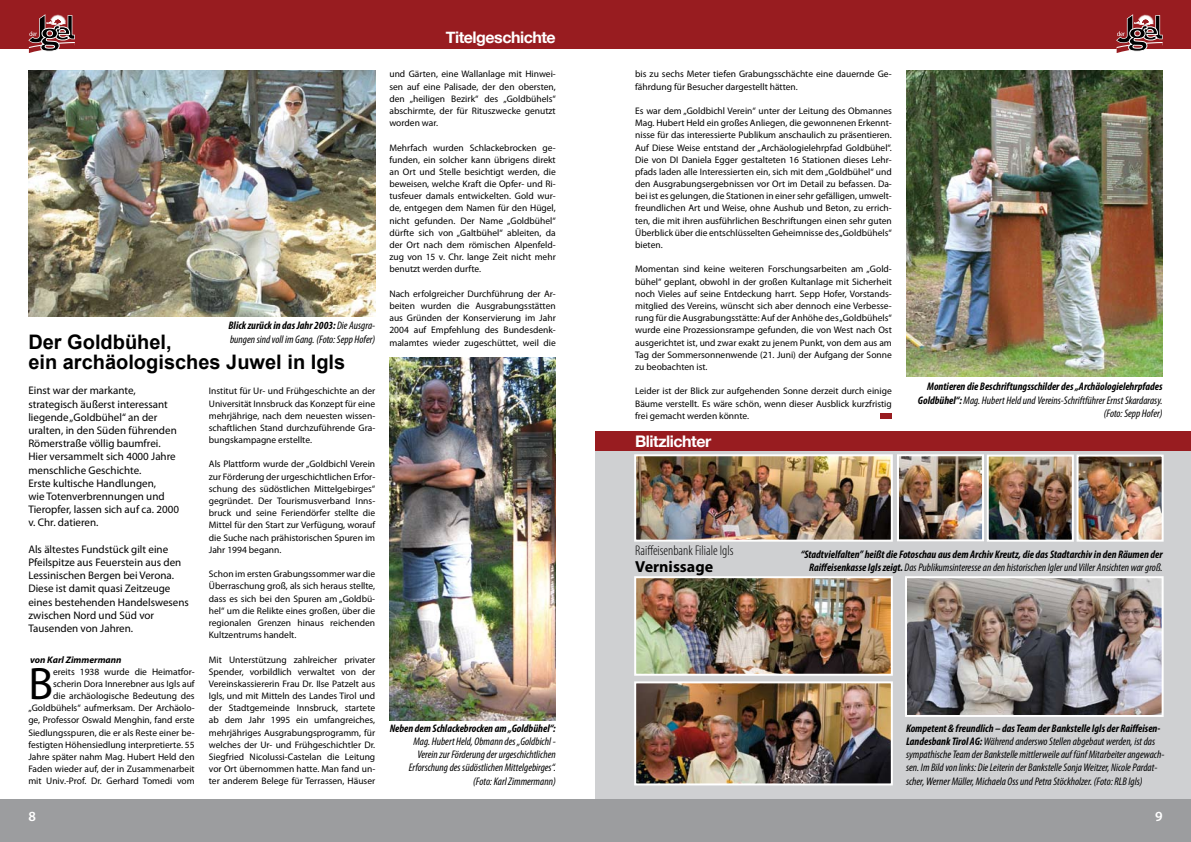
<style>
.page{position:relative;width:1191px;height:842px;background:#fff}
.page>*{position:absolute;margin:0;border:0;box-sizing:border-box;transform-origin:0 0}
.t1{font:45.7px "Myriad Pro";color:#000}
.t2{font:700 20px/20px "Arial";color:#000}
.t3{font:700 16px "Helvetica Neue";letter-spacing:-.03em;color:#fff}
.t4{font:700 16px "Myriad Pro";color:#000}
.t5{font:300 condensed 14px "Myriad Pro";color:#000}
.t6{font:600 14px "Myriad Pro";color:#fff}
.t7{font:italic condensed 11px/13.2px "Myriad Pro";color:#000;text-align:right}
.t8{font:11px/13.2px "Myriad Pro";color:#000}
.t9{font:italic 700 condensed 11px/13.2px "Myriad Pro";color:#000;text-align:right}
.t10{font:9.5px/12.2px "Myriad Pro";color:#000;text-align:justify}
.t11{font:italic 700 9.5px "Myriad Pro";color:#000}
.s1{font-weight:700}
.s2{font-weight:400}
</style>
<div class="page">
<img style="left:389px;top:358px;width:167px;height:362px">
<img style="left:28px;top:71px;width:347px;height:246px">
<div style="left:595px;top:443px;width:596px;height:366px;background:#cfd0d2"></div>
<div style="left:595px;top:431px;width:596px;height:20px;background:#981c20"></div>
<div style="left:880px;top:413px;width:11px;height:6px;background:#981c20"></div>
<img style="left:906px;top:71px;width:256px;height:305px">
<img style="left:908px;top:579px;width:252px;height:135px">
<div style="left:905px;top:576px;width:258px;height:141px;border:2px solid #fff"></div>
<img style="left:637px;top:457px;width:252px;height:82px">
<div style="left:634px;top:454px;width:258px;height:88px;border:2px solid #fff"></div>
<img style="left:900px;top:457px;width:81px;height:81px">
<div style="left:897px;top:454px;width:87px;height:87px;border:2px solid #fff"></div>
<img style="left:989px;top:458px;width:81px;height:81px">
<div style="left:986px;top:455px;width:87px;height:87px;border:2px solid #fff"></div>
<img style="left:1079px;top:458px;width:81px;height:81px">
<div style="left:1076px;top:455px;width:87px;height:87px;border:2px solid #fff"></div>
<img style="left:637px;top:579px;width:252px;height:94px">
<div style="left:634px;top:576px;width:258px;height:100px;border:2px solid #fff"></div>
<img style="left:637px;top:684px;width:252px;height:98px">
<div style="left:634px;top:681px;width:258px;height:104px;border:2px solid #fff"></div>
<div style="left:0;top:0;width:595px;height:48px;background:#981c20"></div>
<div style="left:0;top:799px;width:595px;height:43px;background:#9c9d9f"></div>
<svg style="left:28px;top:14px;width:47px;height:39px"></svg>
<div style="left:595px;top:0;width:596px;height:48px;background:#981c20"></div>
<div style="left:595px;top:799px;width:596px;height:43px;background:#9c9d9f"></div>
<svg style="left:1116px;top:14px;width:46px;height:39px"></svg>
<p class="t7" style="left:228px;top:319px;width:148px;text-align:left"><span class="s1">Blick zurück in das Jahr 2003:</span> Die Ausgra&shy;bungen sind voll im Gang. (Foto: Sepp Hofer)</p>
<h2 class="t2" style="left:28px;top:333px;width:318px">Der Goldbühel,<br>ein archäologisches Juwel in Igls</h2>
<p class="t8" style="left:28px;top:384px;width:152px">Einst war der markante, strategisch äußerst interessant liegende „Goldbühel“ an der uralten, in den Süden führenden<br>Römerstraße völlig baumfrei.<br>Hier versammelt sich 4000 Jahre menschliche Geschichte.<br>Erste kultische Handlungen,<br>wie Totenverbrennungen und<br>Tieropfer, lassen sich auf ca. 2000 v. Chr. datieren.</p>
<p class="t8" style="left:28px;top:542px;width:162px">Als ältestes Fundstück gilt eine<br>Pfeilspitze aus Feuerstein aus den<br>Lessinischen Bergen bei Verona.<br>Diese ist damit quasi Zeitzeuge eines bestehenden Handelswesens zwischen Nord und Süd vor<br>Tausenden von Jahren.</p>
<p class="t11" style="left:30px;top:653px;width:93px">von Karl Zimmermann</p>
<h1 class="t1" style="left:28px;top:656px;width:26px">B</h1>
<p class="t10" style="left:209px;top:385px;width:168px">Institut für Ur- und Frühgeschichte an der Universität Innsbruck das Konzept für eine mehrjährige, nach dem neuesten wissen&shy;schaftlichen Stand durchzuführende Gra&shy;bungskampagne erstellte.</p>
<p class="t10" style="left:209px;top:458px;width:168px">Als Plattform wurde der „Goldbichl Verein zur Förderung der urgeschichtlichen Erfor&shy;schung des südöstlichen Mittelgebirges“ gegründet. Der Tourismusverband Inns&shy;bruck und seine Feriendörfer stellte die Mittel für den Start zur Verfügung, worauf die Suche nach prähistorischen Spuren im Jahr 1994 begann.</p>
<p class="t10" style="left:209px;top:568px;width:168px">Schon im ersten Grabungssommer war die Überraschung groß, als sich heraus stellte, dass es sich bei den Spuren am „Goldbü&shy;hel“ um die Relikte eines großen, über die regionalen Grenzen hinaus reichenden Kultzentrums handelt.</p>
<p class="t10" style="left:209px;top:653px;width:168px">Mit Unterstützung zahlreicher privater Spender, vorbildlich verwaltet von der Vereinskassiererin Frau Dr. IIse Patzelt aus Igls, und mit Mitteln des Landes Tirol und der Stadtgemeinde Innsbruck, startete ab dem Jahr 1995 ein umfangreiches, mehrjähriges Ausgrabungsprogramm, für welches der Ur- und Frühgeschichtler Dr.<br>Siegfried Nicolussi-Castelan die Leitung vor Ort übernommen hatte. Man fand un&shy;ter anderem Belege für Terrassen, Häuser</p>
<p class="t10" style="left:28px;top:665px;width:168px;text-align:right">ereits 1938 wurde die Heimatfor&shy;scherin Dora Innerebner aus Igls auf<br>die archäologische Bedeutung des „Goldbühels“ aufmerksam. Der Archäolo&shy;ge, Professor Oswald Menghin, fand erste Siedlungsspuren, die er als Reste einer be&shy;festigten Höhensiedlung interpretierte. 55<br>Jahre später nahm Mag. Hubert Held den Faden wieder auf, der in Zusammenarbeit mit Univ.-Prof. Dr. Gerhard Tomedi vom</p>
<h3 class="t3" style="left:446px;top:27px;width:111px">Titelgeschichte</h3>
<p class="t10" style="left:389px;top:68px;width:168px">und Gärten, eine Wallanlage mit Hinwei&shy;sen auf eine Palisade, der den obersten, den „heiligen Bezirk“ des „Goldbühels“ abschirmte, der für Rituszwecke genutzt worden war.</p>
<p class="t10" style="left:389px;top:141px;width:168px">Mehrfach wurden Schlackebrocken ge&shy;funden, ein solcher kann übrigens direkt an Ort und Stelle besichtigt werden, die beweisen, welche Kraft die Opfer- und Ri&shy;tusfeuer damals entwickelten. Gold wur&shy;de, entgegen dem Namen für den Hügel, nicht gefunden. Der Name „Goldbühel“ dürfte sich von „Galtbühel“ ableiten, da der Ort nach dem römischen Alpenfeld&shy;zug von 15 v. Chr. lange Zeit nicht mehr benutzt werden durfte.</p>
<p class="t10" style="left:389px;top:287px;width:168px">Nach erfolgreicher Durchführung der Ar&shy;beiten wurden die Ausgrabungsstätten aus Gründen der Konservierung im Jahr 2004 auf Empfehlung des Bundesdenk&shy;malamtes wieder zugeschüttet, weil die</p>
<p class="t9" style="left:390px;top:721px;width:168px">Neben dem Schlackebrocken am „Goldbühel“:</p>
<p class="t7" style="left:409px;top:734px;width:148px">Mag. Hubert Held, Obmann des „Goldbichl - Verein zur Förderung der urgeschichtlichen Erforschung des südöstlichen Mittelgebirges“. (Foto: Karl Zimmermann)</p>
<p class="t10" style="left:635px;top:68px;width:258px">bis zu sechs Meter tiefen Grabungsschächte eine dauernde Ge&shy;fährdung für Besucher dargestellt hätten.</p>
<p class="t10" style="left:635px;top:105px;width:258px">Es war dem „Goldbichl Verein“ unter der Leitung des Obmannes Mag. Hubert Held ein großes Anliegen, die gewonnenen Erkennt&shy;nisse für das interessierte Publikum anschaulich zu präsentieren.<br>Auf Diese Weise entstand der „Archäologielehrpfad Goldbühel“.<br>Die von DI Daniela Egger gestalteten 16 Stationen dieses Lehr&shy;pfads laden alle Interessierten ein, sich mit dem „Goldbühel“ und den Ausgrabungsergebnissen vor Ort im Detail zu befassen. Da&shy;bei ist es gelungen, die Stationen in einer sehr gefälligen, umwelt&shy;freundlichen Art und Weise, ohne Aushub und Beton, zu errich&shy;ten, die mit ihren ausführlichen Beschriftungen einen sehr guten Überblick über die entschlüsselten Geheimnisse des „Goldbühels“ bieten.</p>
<p class="t10" style="left:635px;top:263px;width:258px">Momentan sind keine weiteren Forschungsarbeiten am „Gold&shy;bühel“ geplant, obwohl in der großen Kultanlage mit Sicherheit noch Vieles auf seine Entdeckung harrt. Sepp Hofer, Vorstands&shy;mitglied des Vereins, wünscht sich aber dennoch eine Verbesse&shy;rung für die Ausgrabungsstätte: Auf der Anhöhe des „Goldbühels“ wurde eine Prozessionsrampe gefunden, die von West nach Ost ausgerichtet ist, und zwar exakt zu jenem Punkt, von dem aus am Tag der Sommersonnenwende (21. Juni) der Aufgang der Sonne zu beobachten ist.</p>
<p class="t10" style="left:635px;top:385px;width:258px">Leider ist der Blick zur aufgehenden Sonne derzeit durch einige Bäume verstellt. Es wäre schön, wenn dieser Ausblick kurzfristig frei gemacht werden könnte.</p>
<p class="t7" style="left:918px;top:380px;width:246px"><span class="s1">Montieren die Beschriftungsschilder des „Archäologielehrpfades<br>Goldbühel“:</span> Mag. Hubert Held und Vereins-Schriftführer Ernst Skardarasy. (Foto: Sepp Hofer)</p>
<h3 class="t3" style="left:635px;top:431px;width:78px">Blitzlichter</h3>
<h3 class="t5" style="left:635px;top:543px;width:100px">Raiffeisenbank Filiale Igls</h3>
<h3 class="t4" style="left:635px;top:556px;width:79px">Vernissage</h3>
<p class="t9" style="left:800px;top:548px;width:363px">“Stadtvielfalten” heißt die Fotoschau aus dem Archiv Kreutz, die das Stadtarchiv in den Räumen der<br>Raiffeisenkasse Igls zeigt. <span class="s2">Das Publikumsinteresse an den historischen Igler und Viller Ansichten war groß.</span></p>
<p class="t7" style="left:906px;top:721px;width:260px;text-align:left"><span class="s1">Kompetent &amp; freundlich – das Team der Bankstelle Igls der Raiffeisen-Landesbank Tirol AG:</span> Während anderswo Stellen abgebaut werden, ist das sympathische Team der Bankstelle mittlerweile auf fünf Mitarbeiter angewach&shy;sen. Im Bild von links: Die Leiterin der Bankstelle Sonja Weitzer, Nicole Pardat&shy;scher, Werner Müller, Michaela Oss und Petra Stöckholzer. (Foto: RLB Igls)</p>
<h3 class="t6" style="left:28px;top:807px;width:9px">8</h3>
<h3 class="t6" style="left:1155px;top:807px;width:9px">9</h3>
</div>
